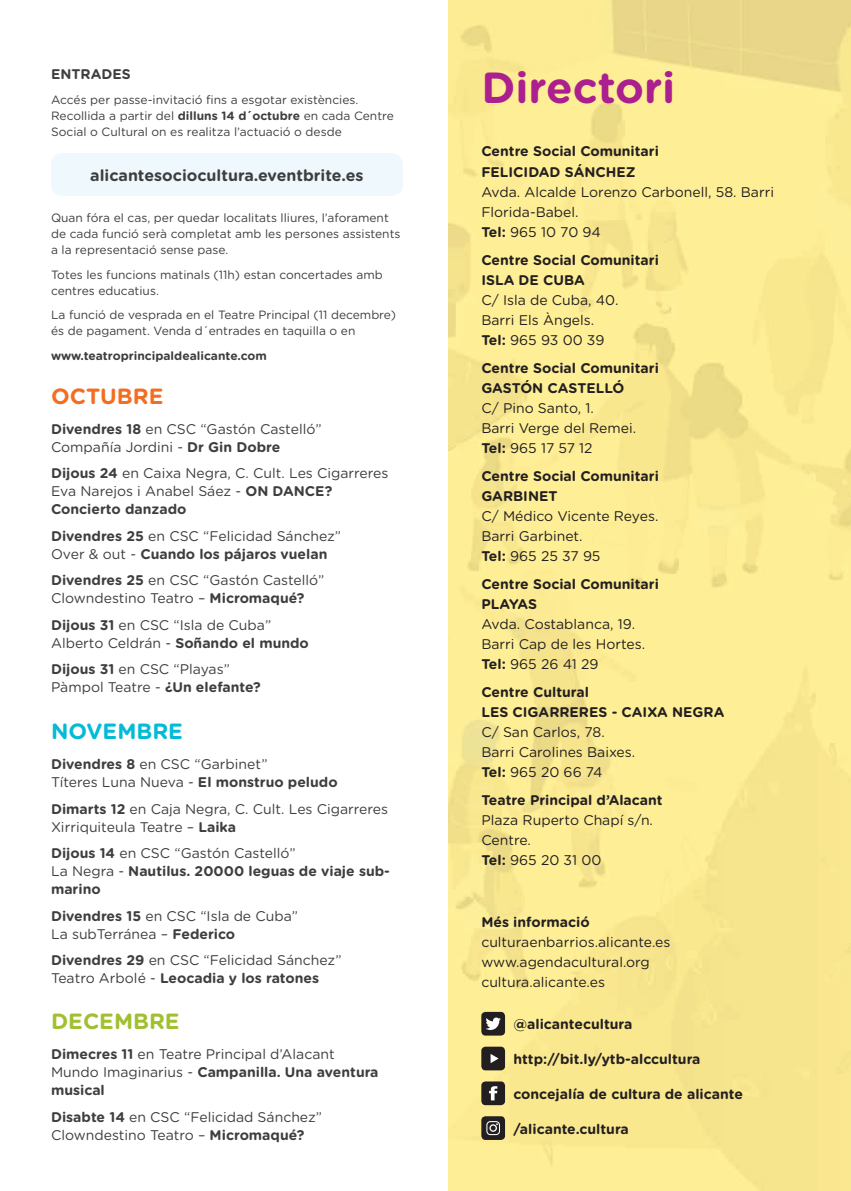
<style>
.page{position:relative;width:851px;height:1191px;background:#fff}
.page>*{position:absolute;margin:0;border:0;box-sizing:border-box;transform-origin:0 0}
.t1{font:700 43.6px "Gotham Rounded";color:#ab208e}
.t2{font:700 22px "Gotham Rounded";color:#03bbd7}
.t3{font:700 22px "Gotham Rounded";color:#a1c030}
.t4{font:700 22px "Gotham Rounded";color:#f36e21}
.t5{font:700 16px "Gotham Rounded";color:#3e3e3f}
.t6{font:14px/18px "Gotham Rounded";color:#3e3e3f}
.t7{font:14px/20px "Gotham Rounded";color:#231f20}
.t8{font:700 14px/20px "Gotham Rounded";color:#231f20}
.t9{font:700 14px/18px "Gotham Rounded";color:#3e3e3f}
.t10{font:12px/16px "Gotham Rounded";color:#3e3e3f}
.t11{font:700 12px "Gotham Rounded";color:#3e3e3f}
.s1{font-weight:700}
.s2{font-weight:400}
</style>
<div class="page">
<img style="left:448px;top:0;width:402px;height:1191px">
<div style="left:481px;top:1081px;width:24px;height:24px;background:#231f20;border-radius:4px"></div>
<svg style="left:489px;top:1086px;width:8px;height:14px"></svg>
<div style="left:481px;top:1012px;width:24px;height:23px;background:#231f20;border-radius:4px"></div>
<svg style="left:485px;top:1017px;width:16px;height:13px"></svg>
<div style="left:481px;top:1116px;width:24px;height:24px;background:#231f20;border-radius:4px"></div>
<svg style="left:486px;top:1121px;width:14px;height:14px"></svg>
<div style="left:481px;top:1046px;width:24px;height:24px;background:#231f20;border-radius:4px"></div>
<svg style="left:490px;top:1054px;width:8px;height:9px"></svg>
<div style="left:51px;top:153px;width:352px;height:43px;background:#eef8fd;border-radius:11px"></div>
<p class="t9" style="left:51px;top:65px;width:81px">ENTRADES</p>
<p class="t10" style="left:51px;top:91px;width:344px">Accés per passe-invitació fins a esgotar existències.<br>Recollida a partir del <span class="s1">dilluns 14 d´octubre</span> en cada Centre<br>Social o Cultural on es realitza l’actuació o desde</p>
<p class="t5" style="left:90px;top:163px;width:275px">alicantesociocultura.eventbrite.es</p>
<p class="t10" style="left:51px;top:209px;width:351px">Quan fóra el cas, per quedar localitats lliures, l’aforament de cada funció serà completat amb les persones assistents a la representació sense pase.</p>
<p class="t10" style="left:51px;top:266px;width:333px">Totes les funcions matinals (11h) estan concertades amb centres educatius.</p>
<p class="t10" style="left:51px;top:306px;width:346px">La funció de vesprada en el Teatre Principal (11 decembre) és de pagament. Venda d´entrades en taquilla o en</p>
<p class="t11" style="left:51px;top:347px;width:217px">www.teatroprincipaldealicante.com</p>
<h2 class="t4" style="left:51px;top:380px;width:114px">OCTUBRE</h2>
<p class="t6" style="left:51px;top:419px;width:272px"><span class="s1">Divendres 18</span> en CSC “Gastón Castelló”<br>Compañía Jordini - <span class="s1">Dr Gin Dobre</span></p>
<p class="t6" style="left:51px;top:463px;width:339px"><span class="s1">Dijous 24</span> en Caixa Negra, C. Cult. Les Cigarreres<br>Eva Narejos i Anabel Sáez - <span class="s1">ON DANCE?<br>Concierto danzado</span></p>
<p class="t9" style="left:51px;top:526px;width:291px">Divendres 25 <span class="s2">en CSC “Felicidad Sánchez”<br>Over &amp; out -</span> Cuando los pájaros vuelan</p>
<p class="t6" style="left:51px;top:571px;width:275px"><span class="s1">Divendres 25</span> en CSC “Gastón Castelló”<br>Clowndestino Teatro – <span class="s1">Micromaqué?</span></p>
<p class="t6" style="left:51px;top:615px;width:259px"><span class="s1">Dijous 31</span> en CSC “Isla de Cuba”<br>Alberto Celdrán - <span class="s1">Soñando el mundo</span></p>
<p class="t6" style="left:51px;top:660px;width:211px"><span class="s1">Dijous 31</span> en CSC “Playas”<br>Pàmpol Teatre - <span class="s1">¿Un elefante?</span></p>
<h2 class="t2" style="left:51px;top:715px;width:133px">NOVEMBRE</h2>
<p class="t6" style="left:51px;top:754px;width:288px"><span class="s1">Divendres 8</span> en CSC “Garbinet”<br>Títeres Luna Nueva - <span class="s1">El monstruo peludo</span></p>
<p class="t6" style="left:51px;top:799px;width:338px"><span class="s1">Dimarts 12</span> en Caja Negra, C. Cult. Les Cigarreres<br>Xirriquiteula Teatre – <span class="s1">Laika</span></p>
<p class="t9" style="left:51px;top:843px;width:340px">Dijous 14 <span class="s2">en CSC “Gastón Castelló”<br>La Negra -</span> Nautilus. 20000 leguas de viaje sub&shy;marino</p>
<p class="t6" style="left:51px;top:906px;width:248px"><span class="s1">Divendres 15</span> en CSC “Isla de Cuba”<br>La subTerránea – <span class="s1">Federico</span></p>
<p class="t6" style="left:51px;top:950px;width:292px"><span class="s1">Divendres 29</span> en CSC “Felicidad Sánchez”<br>Teatro Arbolé - <span class="s1">Leocadia y los ratones</span></p>
<h2 class="t3" style="left:51px;top:1005px;width:130px">DECEMBRE</h2>
<p class="t6" style="left:51px;top:1044px;width:329px"><span class="s1">Dimecres 11</span> en Teatre Principal d’Alacant<br>Mundo Imaginarius - <span class="s1">Campanilla. Una aventura musical</span></p>
<p class="t6" style="left:51px;top:1107px;width:272px"><span class="s1">Disabte 14</span> en CSC “Felicidad Sánchez”<br>Clowndestino Teatro – <span class="s1">Micromaqué?</span></p>
<h1 class="t1" style="left:481px;top:55px;width:195px">Directori</h1>
<p class="t8" style="left:481px;top:141px;width:179px">Centre Social Comunitari<br>FELICIDAD SÁNCHEZ</p>
<p class="t7" style="left:481px;top:181px;width:294px">Avda. Alcalde Lorenzo Carbonell, 58. Barri<br>Florida-Babel.<br><span class="s1">Tel:</span> 965 10 70 94</p>
<p class="t8" style="left:481px;top:249px;width:179px">Centre Social Comunitari<br>ISLA DE CUBA</p>
<p class="t7" style="left:481px;top:289px;width:139px">C/ Isla de Cuba, 40.<br>Barri Els Àngels.<br><span class="s1">Tel:</span> 965 93 00 39</p>
<p class="t8" style="left:481px;top:357px;width:179px">Centre Social Comunitari<br>GASTÓN CASTELLÓ</p>
<p class="t7" style="left:481px;top:397px;width:156px">C/ Pino Santo, 1.<br>Barri Verge del Remei.<br><span class="s1">Tel:</span> 965 17 57 12</p>
<p class="t8" style="left:481px;top:465px;width:179px">Centre Social Comunitari<br>GARBINET</p>
<p class="t7" style="left:481px;top:505px;width:179px">C/ Médico Vicente Reyes.<br>Barri Garbinet.<br><span class="s1">Tel:</span> 965 25 37 95</p>
<p class="t8" style="left:481px;top:573px;width:179px">Centre Social Comunitari<br>PLAYAS</p>
<p class="t7" style="left:481px;top:613px;width:165px">Avda. Costablanca, 19.<br>Barri Cap de les Hortes.<br><span class="s1">Tel:</span> 965 26 41 29</p>
<p class="t8" style="left:481px;top:681px;width:244px">Centre Cultural<br>LES CIGARRERES - CAIXA NEGRA</p>
<p class="t7" style="left:481px;top:721px;width:155px">C/ San Carlos, 78.<br>Barri Carolines Baixes.<br><span class="s1">Tel:</span> 965 20 66 74</p>
<p class="t8" style="left:481px;top:789px;width:183px">Teatre Principal d’Alacant</p>
<p class="t7" style="left:481px;top:809px;width:173px">Plaza Ruperto Chapí s/n.<br>Centre.<br><span class="s1">Tel:</span> 965 20 31 00</p>
<p class="t8" style="left:481px;top:911px;width:110px">Més informació</p>
<p class="t7" style="left:481px;top:931px;width:190px">culturaenbarrios.alicante.es www.agendacultural.org cultura.alicante.es</p>
<p class="t8" style="left:513px;top:1013px;width:120px">@alicantecultura</p>
<p class="t8" style="left:513px;top:1048px;width:188px">http://bit.ly/ytb-alccultura</p>
<p class="t8" style="left:513px;top:1083px;width:231px">concejalía de cultura de alicante</p>
<p class="t8" style="left:513px;top:1118px;width:117px">/alicante.cultura</p>
</div>
